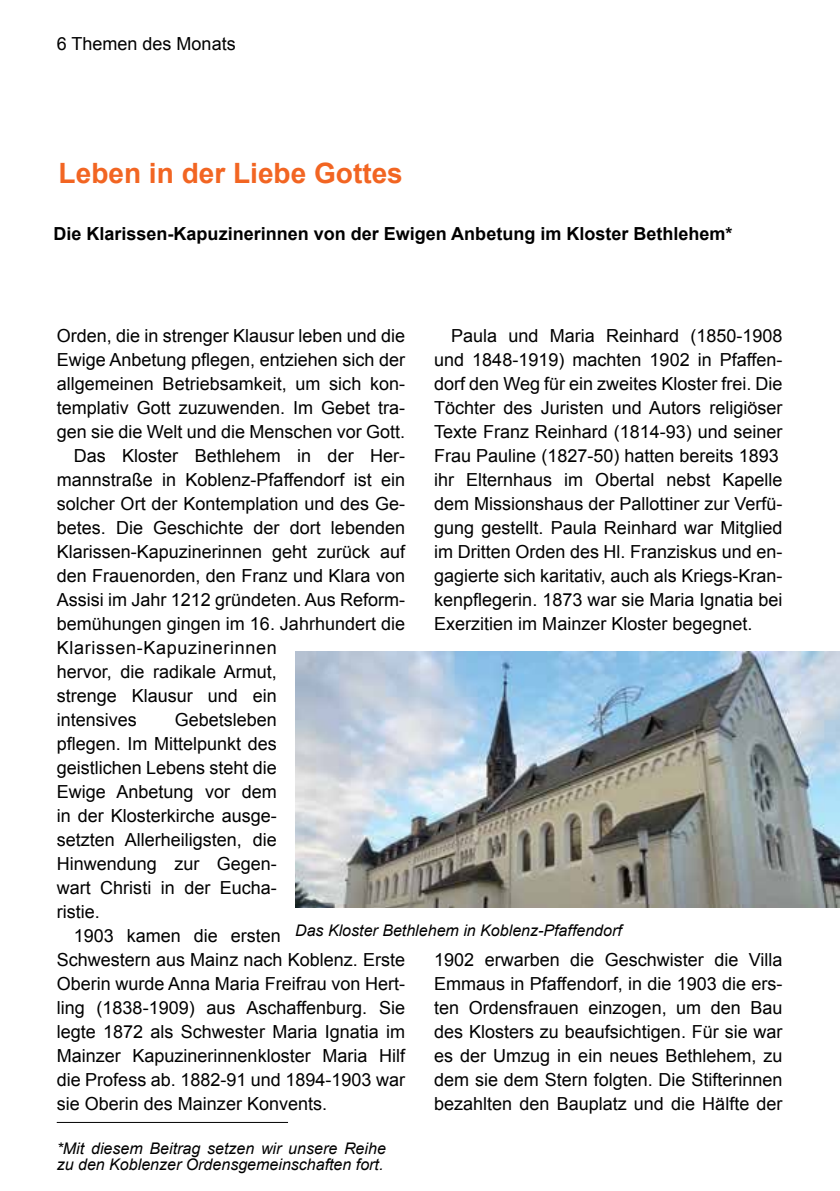
<style>
.page{position:relative;width:840px;height:1191px;background:#fff}
.page>*{position:absolute;margin:0;border:0;box-sizing:border-box;transform-origin:0 0}
.t1{font:700 28px "Arial";color:#f26522}
.t2{font:18px/24px "Arial";color:#000;text-align:justify}
.t3{font:700 18px "Arial";color:#000}
.t4{font:18px "Arial";letter-spacing:.035em;color:#000}
.t5{font:italic 16px/16px "Arial";color:#000}
</style>
<div class="page">
<img style="left:295px;top:651px;width:544px;height:256px">
<hr style="left:57px;top:1122px;width:231px;height:1px;background:#000">
<p class="t2" style="left:57px;top:32px;width:180px">6 Themen des Monats</p>
<h1 class="t1" style="left:59px;top:154px;width:345px">Leben in der Liebe Gottes</h1>
<p class="t3" style="left:53px;top:222px;width:680px">Die Klarissen-Kapuzinerinnen von der Ewigen Anbetung im Kloster Bethlehem*</p>
<p class="t2" style="left:434px;top:324px;width:350px;text-align:left;text-indent:17px">Paula und Maria Reinhard (1850-1908 und 1848-1919) machten 1902 in Pfaffen&shy;dorf den Weg für ein zweites Kloster frei. Die Töchter des Juristen und Autors religiöser Texte Franz Reinhard (1814-93) und seiner Frau Pauline (1827-50) hatten bereits 1893 ihr Elternhaus im Obertal nebst Kapelle dem Missionshaus der Pallottiner zur Verfü&shy;gung gestellt. Paula Reinhard war Mitglied im Dritten Orden des Hl. Franziskus und en&shy;gagierte sich karitativ, auch als Kriegs-Kran&shy;kenpflegerin. 1873 war sie Maria Ignatia bei Exerzitien im Mainzer Kloster begegnet.</p>
<p class="t2" style="left:57px;top:324px;width:350px">Orden, die in strenger Klausur leben und die</p>
<p class="t2" style="left:57px;top:348px;width:349px">Ewige Anbetung pflegen, entziehen sich der</p>
<p class="t2" style="left:57px;top:372px;width:349px">allgemeinen Betriebsamkeit, um sich kon-</p>
<p class="t2" style="left:57px;top:396px;width:350px">templativ Gott zuzuwenden. Im Gebet tra-</p>
<p class="t2" style="left:57px;top:420px;width:350px">gen sie die Welt und die Menschen vor Gott.</p>
<p class="t2" style="left:74px;top:444px;width:332px">Das Kloster Bethlehem in der Her-</p>
<p class="t2" style="left:57px;top:468px;width:349px">mannstraße in Koblenz-Pfaffendorf ist ein</p>
<p class="t2" style="left:57px;top:492px;width:349px">solcher Ort der Kontemplation und des Ge-</p>
<p class="t2" style="left:57px;top:516px;width:349px">betes. Die Geschichte der dort lebenden</p>
<p class="t2" style="left:57px;top:540px;width:349px">Klarissen-Kapuzinerinnen geht zurück auf</p>
<p class="t2" style="left:57px;top:564px;width:349px">den Frauenorden, den Franz und Klara von</p>
<p class="t2" style="left:57px;top:588px;width:350px">Assisi im Jahr 1212 gründeten. Aus Reform-</p>
<p class="t2" style="left:57px;top:612px;width:349px">bemühungen gingen im 16. Jahrhundert die</p>
<p class="t4" style="left:57px;top:636px;width:221px">Klarissen-Kapuzinerinnen</p>
<p class="t2" style="left:57px;top:660px;width:221px">hervor, die radikale Armut,</p>
<p class="t2" style="left:57px;top:684px;width:221px">strenge Klausur und ein</p>
<p class="t2" style="left:57px;top:708px;width:82px">intensives</p>
<p class="t2" style="left:57px;top:708px;width:221px;text-indent:118px">Gebetsleben pflegen. Im Mittelpunkt des geistlichen Lebens steht die Ewige Anbetung vor dem in der Klosterkirche ausge&shy;setzten Allerheiligsten, die Hinwendung zur Gegen&shy;wart Christi in der Eucha&shy;ristie.</p>
<p class="t2" style="left:57px;top:924px;width:349px;text-align:left;text-indent:17px">1903 kamen die ersten<br>Schwestern aus Mainz nach Koblenz. Erste Oberin wurde Anna Maria Freifrau von Hert&shy;ling (1838-1909) aus Aschaffenburg. Sie legte 1872 als Schwester Maria Ignatia im Mainzer Kapuzinerinnenkloster Maria Hilf die Profess ab. 1882-91 und 1894-1903 war sie Oberin des Mainzer Konvents.</p>
<p class="t5" style="left:295px;top:923px;width:328px">Das Kloster Bethlehem in Koblenz-Pfaffendorf</p>
<p class="t2" style="left:434px;top:948px;width:350px">1902 erwarben die Geschwister die Villa Emmaus in Pfaffendorf, in die 1903 die ers&shy;ten Ordensfrauen einzogen, um den Bau des Klosters zu beaufsichtigen. Für sie war es der Umzug in ein neues Bethlehem, zu dem sie dem Stern folgten. Die Stifterinnen bezahlten den Bauplatz und die Hälfte der</p>
<p class="t5" style="left:57px;top:1141px;width:330px">*Mit diesem Beitrag setzen wir unsere Reihe zu den Koblenzer Ordensgemeinschaften fort.</p>
</div>
